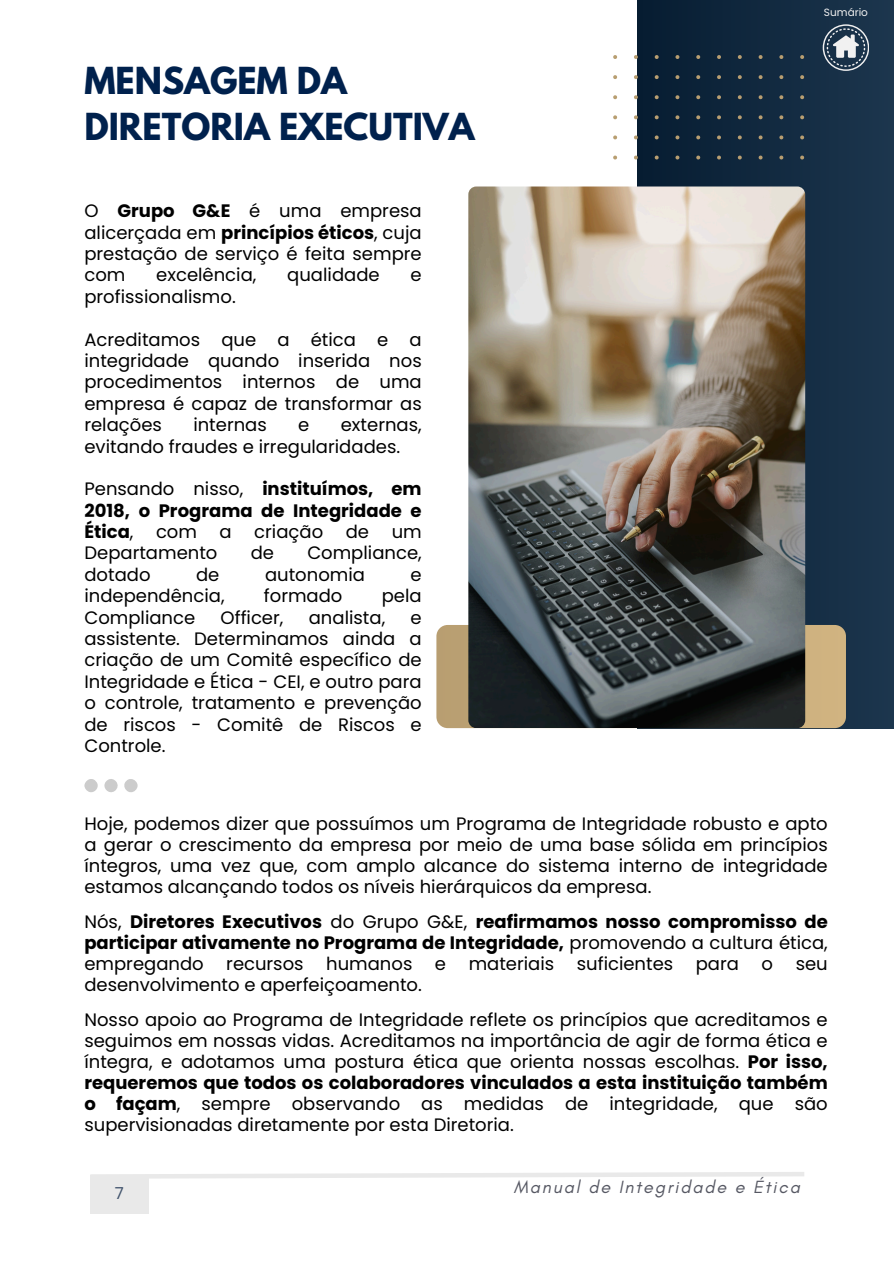
<style>
.page{position:relative;width:894px;height:1264px;background:#fff}
.page>*{position:absolute;margin:0;border:0;box-sizing:border-box;transform-origin:0 0}
.t1{font:700 33px/46.2px "League Spartan";color:#00214d}
.t2{font:18px/21.3px "Poppins";color:#000;text-align:justify}
.t3{font:700 18px/21px "Poppins";color:#000;text-align:justify}
.t4{font:italic 18px "Glacial Indifference";letter-spacing:.1em;color:#565863}
.t5{font:16.5px "Poppins";color:#41536c}
.t6{font:10.5px "Poppins";color:#f1f1f1}
.s1{font-weight:700}
.s2{font-weight:400}
</style>
<div class="page">
<div style="left:90px;top:1175px;width:59px;height:38px;background:#e9e9e9"></div>
<svg style="left:90px;top:1172px;width:714px;height:7px"></svg>
<div style="left:637px;top:0;width:256px;height:728px;background:linear-gradient(to right,#061c31,#1d374e)"></div>
<svg style="left:436px;top:625px;width:409px;height:103px;background:#c3a879"></svg>
<svg style="left:613px;top:55px;width:190px;height:104px;background:#304253"></svg>
<img style="left:468px;top:186px;width:336px;height:542px;border-radius:8px">
<svg style="left:84px;top:779px;width:53px;height:13px"></svg>
<svg style="left:822px;top:24px;width:46px;height:46px"></svg>
<h2 class="t1" style="left:84px;top:62px;width:391px">MENSAGEM DA<br>DIRETORIA EXECUTIVA</h2>
<p class="t2" style="left:84px;top:200px;width:339px">O <span class="s1">Grupo G&amp;E</span> é uma empresa alicerçada em <span class="s1">princípios éticos</span>, cuja prestação de serviço é feita sempre com</p>
<p class="t2" style="left:156px;top:264px;width:102px">excelência,</p>
<p class="t2" style="left:287px;top:264px;width:94px">qualidade</p>
<p class="t2" style="left:410px;top:264px;width:13px">e</p>
<p class="t2" style="left:84px;top:286px;width:153px">profissionalismo.</p>
<h2 class="t2" style="left:84px;top:328px;width:339px">Acreditamos que a ética e a integridade quando inserida nos procedimentos internos de uma empresa é capaz de transformar as relações</h2>
<h2 class="t2" style="left:193px;top:414px;width:75px">internas</h2>
<h2 class="t2" style="left:298px;top:414px;width:13px">e</h2>
<h2 class="t2" style="left:84px;top:414px;width:339px;text-indent:256px">externas, evitando fraudes e irregularidades.</h2>
<h2 class="t3" style="left:84px;top:478px;width:339px"><span class="s2">Pensando nisso,</span> instituímos, em 2018, o Programa de Integridade e Ética<span class="s2">,</span></h2>
<h2 class="t2" style="left:156px;top:521px;width:42px">com</h2>
<h2 class="t2" style="left:219px;top:521px;width:14px">a</h2>
<h2 class="t2" style="left:254px;top:521px;width:70px">criação</h2>
<h2 class="t2" style="left:345px;top:521px;width:25px">de</h2>
<h2 class="t2" style="left:391px;top:521px;width:32px">um</h2>
<h2 class="t2" style="left:84px;top:542px;width:134px">Departamento</h2>
<h2 class="t2" style="left:251px;top:542px;width:25px">de</h2>
<h2 class="t2" style="left:307px;top:542px;width:116px">Compliance,</h2>
<h2 class="t2" style="left:84px;top:564px;width:68px">dotado</h2>
<h2 class="t2" style="left:196px;top:564px;width:25px">de</h2>
<h2 class="t2" style="left:265px;top:564px;width:101px">autonomia</h2>
<h2 class="t2" style="left:410px;top:564px;width:13px">e</h2>
<h2 class="t2" style="left:84px;top:585px;width:142px">independência,</h2>
<h2 class="t2" style="left:264px;top:585px;width:80px">formado</h2>
<h2 class="t2" style="left:381px;top:585px;width:41px">pela</h2>
<h2 class="t2" style="left:84px;top:606px;width:112px">Compliance</h2>
<h2 class="t2" style="left:220px;top:606px;width:64px">Officer,</h2>
<h2 class="t2" style="left:309px;top:606px;width:78px">analista,</h2>
<h2 class="t2" style="left:84px;top:606px;width:339px;text-indent:326px">e assistente. Determinamos ainda a criação de um Comitê específico de Integridade e Ética - CEI, e outro para o controle, tratamento e prevenção de riscos - Comitê de Riscos e Controle.</h2>
<p class="t6" style="left:823px;top:5px;width:46px">Sumário</p>
<p class="t2" style="left:84px;top:813px;width:744px">Hoje, podemos dizer que possuímos um Programa de Integridade robusto e apto a gerar o crescimento da empresa por meio de uma base sólida em princípios íntegros, uma vez que, com amplo alcance do sistema interno de integridade estamos alcançando todos os níveis hierárquicos da empresa.</p>
<p class="t3" style="left:84px;top:911px;width:744px"><span class="s2">Nós,</span> Diretores Executivos <span class="s2">do Grupo G&amp;E,</span> reafirmamos nosso compromisso de participar ativamente no Programa de Integridade, <span class="s2">promovendo a cultura ética, empregando</span></p>
<p class="t2" style="left:226px;top:952px;width:79px">recursos</p>
<p class="t2" style="left:326px;top:952px;width:88px">humanos</p>
<p class="t2" style="left:435px;top:952px;width:13px">e</p>
<p class="t2" style="left:468px;top:952px;width:87px">materiais</p>
<p class="t2" style="left:576px;top:952px;width:98px">suficientes</p>
<p class="t2" style="left:695px;top:952px;width:45px">para</p>
<p class="t2" style="left:761px;top:952px;width:13px">o</p>
<p class="t2" style="left:795px;top:952px;width:34px">seu</p>
<p class="t2" style="left:84px;top:973px;width:339px">desenvolvimento e aperfeiçoamento.</p>
<h1 class="t2" style="left:84px;top:1009px;width:744px">Nosso apoio ao Programa de Integridade reflete os princípios que acreditamos e seguimos em nossas vidas. Acreditamos na importância de agir de forma ética e íntegra, e adotamos uma postura ética que orienta nossas escolhas. <span class="s1">Por isso, requeremos que todos os colaboradores vinculados a esta instituição também o façam</span>, sempre observando as medidas de integridade, que são supervisionadas diretamente por esta Diretoria.</h1>
<p class="t5" style="left:115px;top:1181px;width:11px">7</p>
<p class="t4" style="left:514px;top:1175px;width:287px">Manual de Integridade e Ética</p>
</div>
